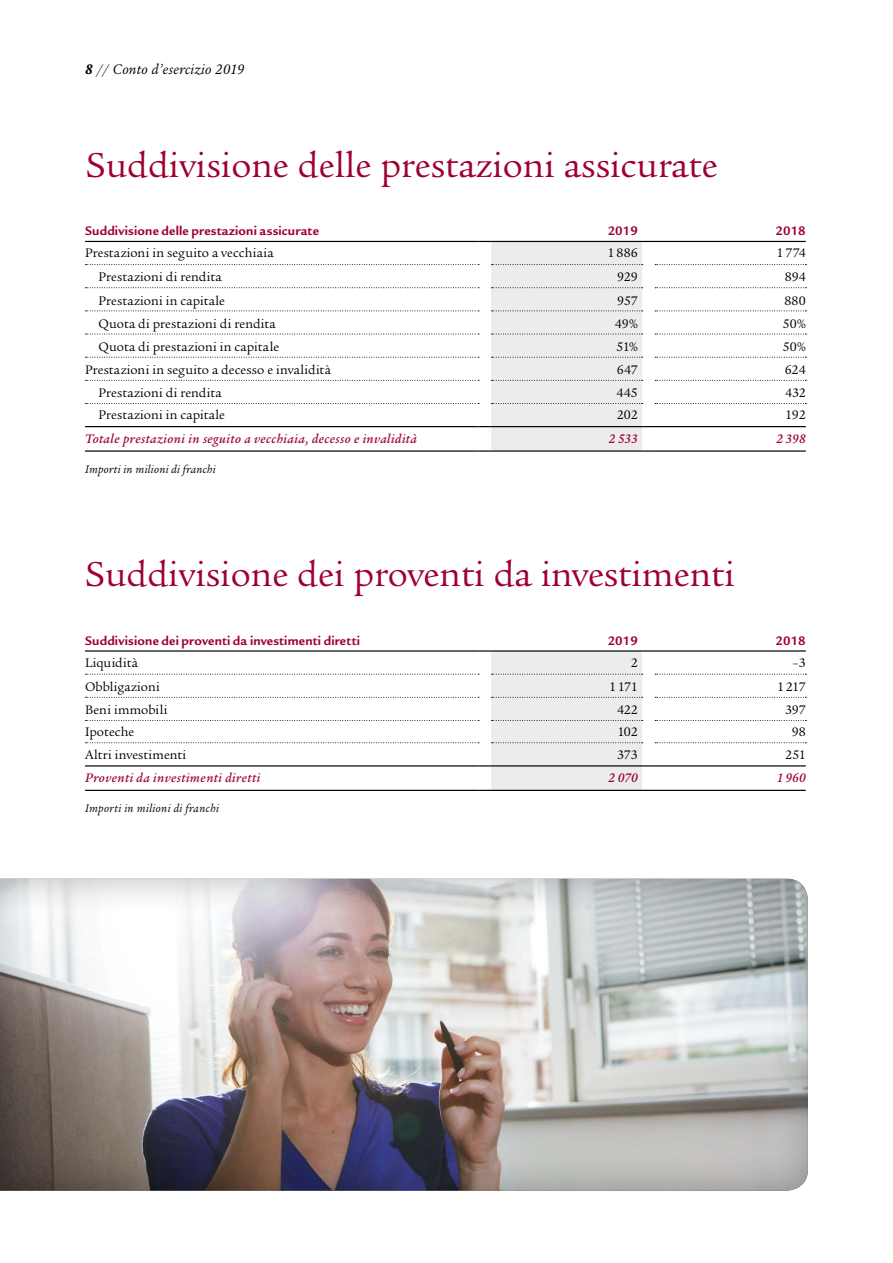
<style>
.page{position:relative;width:893px;height:1263px;background:#fff}
.page>*{position:absolute;margin:0;border:0;box-sizing:border-box;transform-origin:0 0}
.Book_25_27pt_K{font:37.5px "Legacy Serif ITC Pro";color:#9e0030}
.t1{font:italic 15px "Legacy Serif ITC Pro";letter-spacing:.015em;color:#000}
.Performance_bold_lin{font:13.5px "Legacy Serif ITC Pro";letter-spacing:.01em;color:#000}
.Performance_bold_lin-2{font:italic 500 13.5px "Legacy Serif ITC Pro";letter-spacing:.03em;color:#9e0030}
.Performance_bold_lin-3{font:700 13.5px "Legacy Sans ITC Pro";letter-spacing:.015em;color:#9e0030}
.Performance_bold_lin-4{font:italic 12px "Legacy Serif ITC Pro";letter-spacing:.03em;color:#000}
.s1{font-weight:700}
</style>
<div class="page">
<svg style="left:85px;top:241px;width:721px;height:211px"></svg>
<hr style="left:491px;top:241px;width:151px;height:1px;background:#000">
<hr style="left:655px;top:241px;width:151px;height:1px;background:#000">
<svg style="left:85px;top:650px;width:721px;height:141px"></svg>
<hr style="left:491px;top:650px;width:151px;height:2px;background:#000">
<hr style="left:655px;top:650px;width:151px;height:2px;background:#000">
<div style="left:0;top:867px;width:820px;height:324px;background:#000;opacity:.3"></div>
<p class="t1" style="left:85px;top:60px;width:161px"><span class="s1">8</span> // Conto d’esercizio 2019</p>
<p class="Book_25_27pt_K" style="left:86px;top:142px;width:634px">Suddivisione delle prestazioni assicurate</p>
<p class="Performance_bold_lin-3" style="left:85px;top:223px;width:235px">Suddivisione delle prestazioni assicurate</p>
<p class="Performance_bold_lin-3" style="left:608px;top:223px;width:32px">2019</p>
<p class="Performance_bold_lin-3" style="left:776px;top:223px;width:32px">2018</p>
<p class="Performance_bold_lin" style="left:85px;top:245px;width:190px">Prestazioni in seguito a vecchiaia</p>
<p class="Performance_bold_lin" style="left:607px;top:245px;width:32px">1 886</p>
<p class="Performance_bold_lin" style="left:776px;top:245px;width:31px">1 774</p>
<p class="Performance_bold_lin" style="left:98px;top:269px;width:125px">Prestazioni di rendita</p>
<p class="Performance_bold_lin" style="left:617px;top:269px;width:22px">929</p>
<p class="Performance_bold_lin" style="left:785px;top:269px;width:22px">894</p>
<p class="Performance_bold_lin" style="left:98px;top:292px;width:128px">Prestazioni in capitale</p>
<p class="Performance_bold_lin" style="left:617px;top:292px;width:22px">957</p>
<p class="Performance_bold_lin" style="left:784px;top:292px;width:23px">880</p>
<p class="Performance_bold_lin" style="left:98px;top:315px;width:179px">Quota di prestazioni di rendita</p>
<p class="Performance_bold_lin" style="left:615px;top:315px;width:24px">49%</p>
<p class="Performance_bold_lin" style="left:783px;top:315px;width:24px">50%</p>
<p class="Performance_bold_lin" style="left:98px;top:338px;width:182px">Quota di prestazioni in capitale</p>
<p class="Performance_bold_lin" style="left:616px;top:338px;width:23px">51%</p>
<p class="Performance_bold_lin" style="left:783px;top:338px;width:24px">50%</p>
<p class="Performance_bold_lin" style="left:85px;top:361px;width:247px">Prestazioni in seguito a decesso e invalidità</p>
<p class="Performance_bold_lin" style="left:617px;top:361px;width:22px">647</p>
<p class="Performance_bold_lin" style="left:785px;top:361px;width:22px">624</p>
<p class="Performance_bold_lin" style="left:98px;top:385px;width:125px">Prestazioni di rendita</p>
<p class="Performance_bold_lin" style="left:616px;top:385px;width:23px">445</p>
<p class="Performance_bold_lin" style="left:785px;top:385px;width:22px">432</p>
<p class="Performance_bold_lin" style="left:98px;top:407px;width:128px">Prestazioni in capitale</p>
<p class="Performance_bold_lin" style="left:617px;top:407px;width:23px">202</p>
<p class="Performance_bold_lin" style="left:785px;top:407px;width:22px">192</p>
<p class="Performance_bold_lin-2" style="left:85px;top:430px;width:333px">Totale prestazioni in seguito a vecchiaia, decesso e invalidità</p>
<p class="Performance_bold_lin-2" style="left:609px;top:430px;width:31px">2 533</p>
<p class="Performance_bold_lin-2" style="left:776px;top:430px;width:31px">2 398</p>
<p class="Performance_bold_lin-4" style="left:85px;top:461px;width:132px">Importi in milioni di franchi</p>
<p class="Book_25_27pt_K" style="left:85px;top:551px;width:651px">Suddivisione dei proventi da investimenti</p>
<p class="Performance_bold_lin-3" style="left:85px;top:632px;width:276px">Suddivisione dei proventi da investimenti diretti</p>
<p class="Performance_bold_lin-3" style="left:608px;top:632px;width:32px">2019</p>
<p class="Performance_bold_lin-3" style="left:776px;top:632px;width:32px">2018</p>
<p class="Performance_bold_lin" style="left:85px;top:654px;width:55px">Liquidità</p>
<p class="Performance_bold_lin" style="left:631px;top:654px;width:8px">2</p>
<p class="Performance_bold_lin" style="left:792px;top:654px;width:15px">–3</p>
<p class="Performance_bold_lin" style="left:85px;top:678px;width:76px">Obbligazioni</p>
<p class="Performance_bold_lin" style="left:609px;top:678px;width:30px">1171</p>
<p class="Performance_bold_lin" style="left:777px;top:678px;width:30px">1217</p>
<p class="Performance_bold_lin" style="left:85px;top:701px;width:84px">Beni immobili</p>
<p class="Performance_bold_lin" style="left:617px;top:701px;width:22px">422</p>
<p class="Performance_bold_lin" style="left:785px;top:701px;width:22px">397</p>
<p class="Performance_bold_lin" style="left:85px;top:724px;width:51px">Ipoteche</p>
<p class="Performance_bold_lin" style="left:617px;top:724px;width:22px">102</p>
<p class="Performance_bold_lin" style="left:792px;top:724px;width:16px">98</p>
<p class="Performance_bold_lin" style="left:85px;top:746px;width:103px">Altri investimenti</p>
<p class="Performance_bold_lin" style="left:617px;top:746px;width:22px">373</p>
<p class="Performance_bold_lin" style="left:785px;top:746px;width:22px">251</p>
<p class="Performance_bold_lin-2" style="left:85px;top:769px;width:177px">Proventi da investimenti diretti</p>
<p class="Performance_bold_lin-2" style="left:608px;top:769px;width:31px">2 070</p>
<p class="Performance_bold_lin-2" style="left:777px;top:769px;width:31px">1 960</p>
<p class="Performance_bold_lin-4" style="left:85px;top:801px;width:135px">Importi in milioni di franchi</p>
</div>
